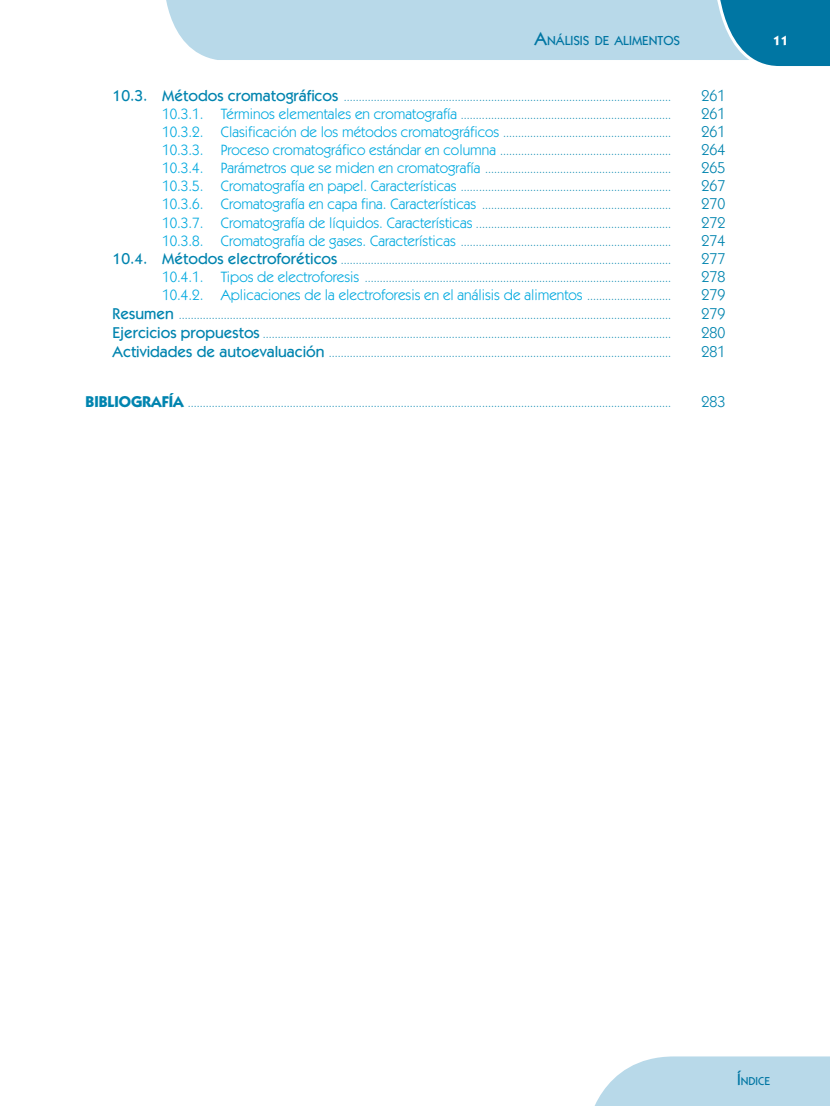
<style>
.page{position:relative;width:830px;height:1106px;background:#fff}
.page>*{position:absolute;margin:0;border:0;box-sizing:border-box;transform-origin:0 0}
.t1{font:15.75px "ITC Kabel Std";color:#0084af}
.t2{font:15px "ITC Kabel Std";color:#00a9df}
.t3{font:700 13.5px "ITC Kabel Std";color:#fff}
.t4{font:500 13.2px "ITC Kabel Std";color:#0076a3}
.t5{font:12px "ITC Kabel Std";color:#0084af}
.t6{font:500 11.55px "ITC Kabel Std";color:#0076a3}
.s1{font-size:18.75px}
.s2{font-weight:500;font-size:15.75px}
.s3{font-size:15px;color:#00a9df}
.s4{font-size:12px;color:#0084af}
.s5{font-weight:700;font-size:15.75px}
.s6{font-size:16.5px}
</style>
<div class="page">
<div style="left:166px;top:0;width:547px;height:60px;background:#b8d9e9"></div>
<svg style="left:713px;top:0;width:116px;height:66px;background:#278bb1"></svg>
<svg style="left:594px;top:1056px;width:235px;height:50px;background:#bfdceb"></svg>
<p class="t4" style="left:534px;top:33px;width:147px"><span class="s1">A</span>NÁLISIS DE ALIMENTOS</p>
<p class="t3" style="left:772px;top:32px;width:17px">11</p>
<p class="t5" style="left:113px;top:90px;width:560px"><span class="s2">10.3. Métodos cromatográficos</span> .............................................................................................................</p>
<h1 class="t1" style="left:701px;top:87px;width:25px">261</h1>
<p class="t5" style="left:162px;top:108px;width:510px"><span class="s3">10.3.1. Términos elementales en cromatografía</span> ......................................................................</p>
<h1 class="t1" style="left:701px;top:105px;width:25px">261</h1>
<p class="t5" style="left:162px;top:126px;width:510px"><span class="s3">10.3.2. Clasificación de los métodos cromatográficos</span> ........................................................</p>
<h1 class="t1" style="left:701px;top:123px;width:25px">261</h1>
<p class="t5" style="left:162px;top:144px;width:510px"><span class="s3">10.3.3. Proceso cromatográfico estándar en columna</span> .........................................................</p>
<h1 class="t1" style="left:701px;top:141px;width:25px">264</h1>
<p class="t5" style="left:162px;top:162px;width:510px"><span class="s3">10.3.4. Parámetros que se miden en cromatografía</span> ..............................................................</p>
<h1 class="t1" style="left:701px;top:159px;width:25px">265</h1>
<p class="t5" style="left:162px;top:180px;width:510px"><span class="s3">10.3.5. Cromatografía en papel. Características</span> ......................................................................</p>
<h1 class="t1" style="left:701px;top:177px;width:25px">267</h1>
<p class="t5" style="left:162px;top:198px;width:510px"><span class="s3">10.3.6. Cromatografía en capa fina. Características</span> ...............................................................</p>
<h1 class="t1" style="left:701px;top:195px;width:25px">270</h1>
<p class="t5" style="left:162px;top:216px;width:510px"><span class="s3">10.3.7. Cromatografía de líquidos. Características</span> .................................................................</p>
<h1 class="t1" style="left:701px;top:213px;width:25px">272</h1>
<p class="t5" style="left:162px;top:234px;width:510px"><span class="s3">10.3.8. Cromatografía de gases. Características</span> ......................................................................</p>
<h1 class="t1" style="left:701px;top:231px;width:25px">274</h1>
<p class="t5" style="left:113px;top:253px;width:559px"><span class="s2">10.4. Métodos electroforéticos</span> ..............................................................................................................</p>
<h1 class="t1" style="left:701px;top:250px;width:25px">277</h1>
<p class="t5" style="left:162px;top:271px;width:510px"><span class="s3">10.4.1. Tipos de electroforesis</span> ......................................................................................................</p>
<h1 class="t1" style="left:701px;top:268px;width:25px">278</h1>
<p class="t2" style="left:162px;top:286px;width:510px">10.4.2. Aplicaciones de la electroforesis en el análisis de alimentos <span class="s4">............................</span></p>
<h1 class="t1" style="left:701px;top:286px;width:25px">279</h1>
<p class="t5" style="left:113px;top:308px;width:559px"><span class="s2">Resumen</span> ....................................................................................................................................................................</p>
<h1 class="t1" style="left:701px;top:304px;width:25px">279</h1>
<p class="t5" style="left:113px;top:327px;width:560px"><span class="s2">Ejercicios propuestos</span> ........................................................................................................................................</p>
<h1 class="t1" style="left:701px;top:323px;width:25px">280</h1>
<p class="t5" style="left:113px;top:345px;width:560px"><span class="s2">Actividades de autoevaluación</span> ..................................................................................................................</p>
<h1 class="t1" style="left:701px;top:342px;width:25px">281</h1>
<p class="t5" style="left:86px;top:396px;width:586px"><span class="s5">BIBLIOGRAFÍA</span> .................................................................................................................................................................</p>
<h1 class="t1" style="left:701px;top:392px;width:25px">283</h1>
<p class="t6" style="left:736px;top:1074px;width:35px"><span class="s6">Í</span>NDICE</p>
</div>
